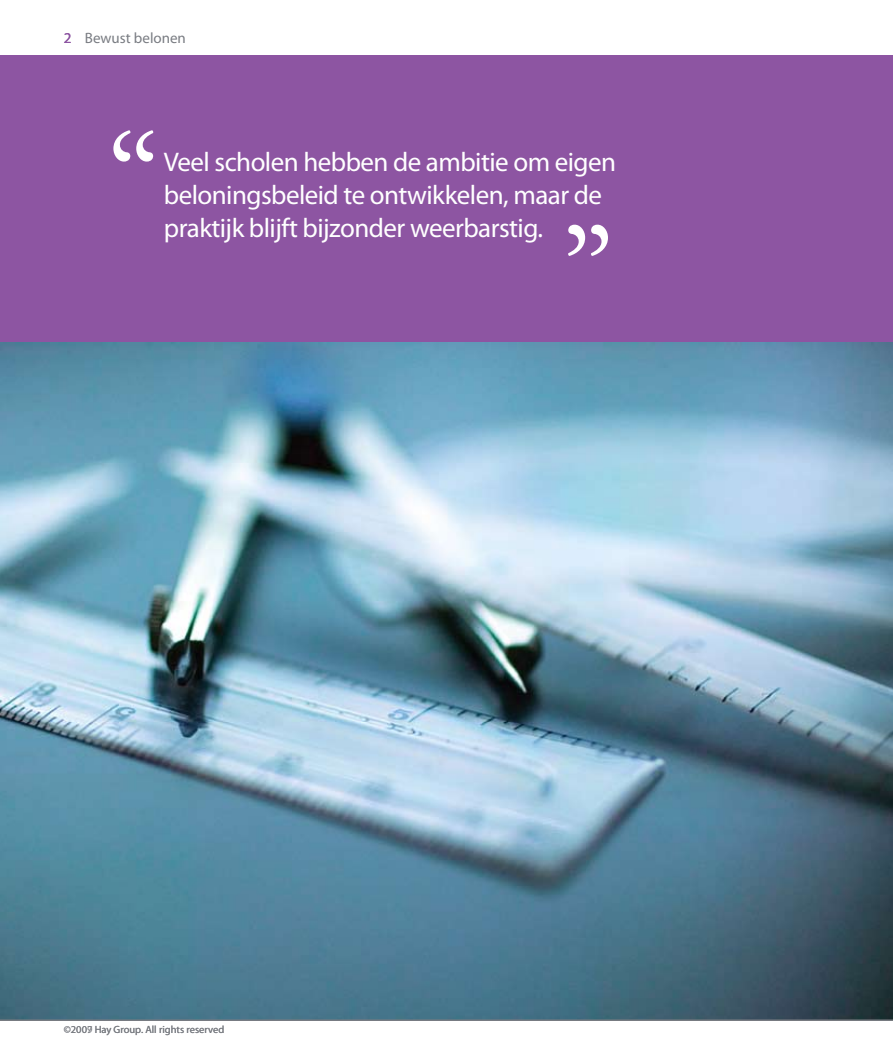
<style>
.page{position:relative;width:893px;height:1063px;background:#fff}
.page>*{position:absolute;margin:0;border:0;box-sizing:border-box;transform-origin:0 0}
.t1{font:135px "Adobe Garamond Pro";color:#fff}
.t2{font:27px/33px "Myriad Pro";letter-spacing:-.02em;color:#fff}
.t3{font:15px "Myriad Pro";color:#797c82}
.t4{font:15px "Myriad Pro";color:#8d55a2}
.t5{font:10.5px "Myriad Pro";color:#797c82}
</style>
<div class="page">
<div style="left:0;top:55px;width:893px;height:965px;background:#8d55a2"></div>
<img style="left:0;top:342px;width:893px;height:677px">
<hr style="left:0;top:1019px;width:893px;height:2px;background:#797c82">
<p class="t4" style="left:64px;top:29px;width:9px">2</p>
<p class="t3" style="left:85px;top:29px;width:103px">Bewust belonen</p>
<h1 class="t1" style="left:106px;top:102px;width:56px">“</h1>
<p class="t2" style="left:164px;top:145px;width:454px">Veel scholen hebben de ambitie om eigen beloningsbeleid te ontwikkelen, maar de praktijk blijft bijzonder weerbarstig.</p>
<h1 class="t1" style="left:561px;top:195px;width:56px">”</h1>
<p class="t5" style="left:64px;top:1023px;width:162px">©2007 Hay Group. All rights reserved</p>
<p class="t5" style="left:87px;top:1023px;width:7px">9</p>
</div>
